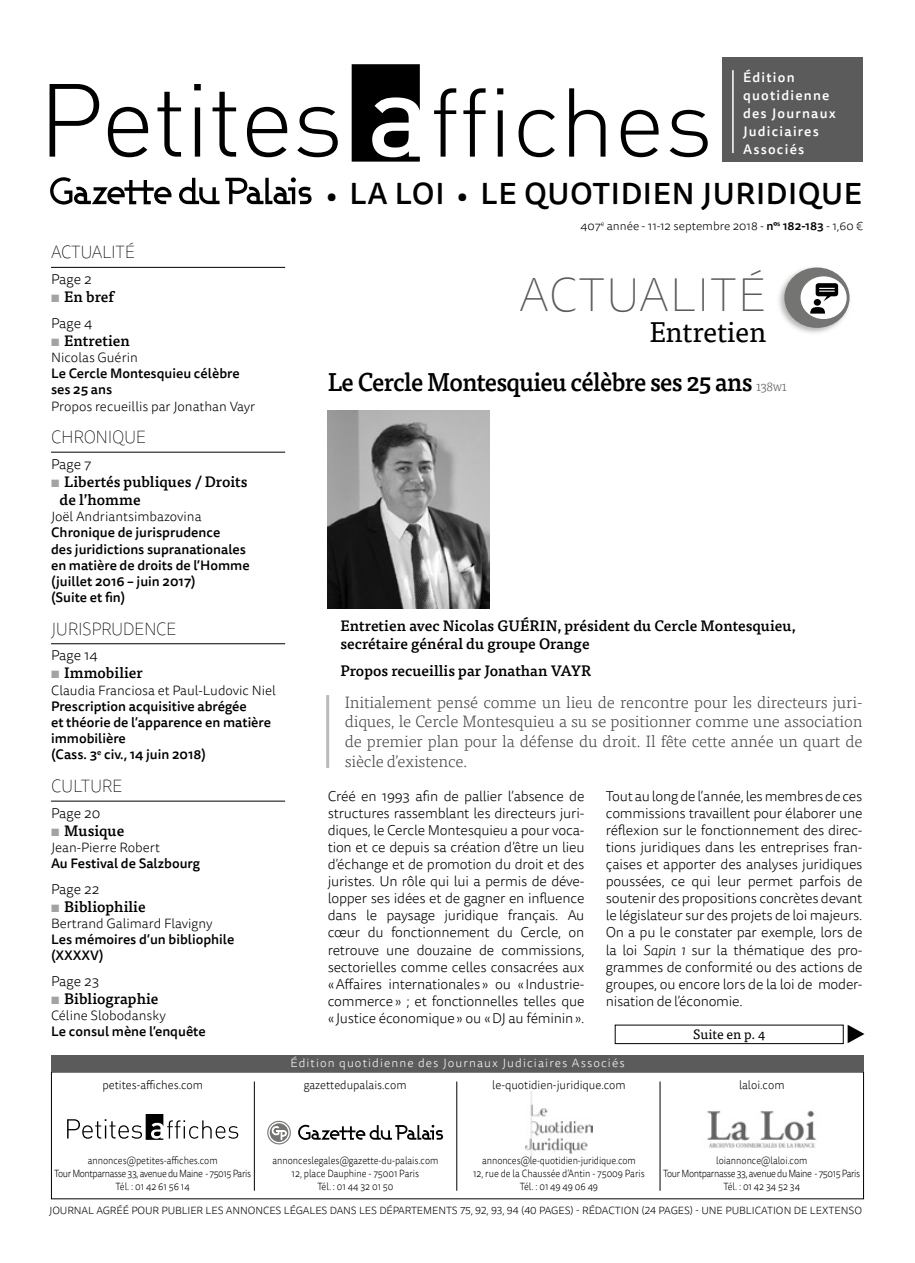
<style>
.page{position:relative;width:915px;height:1263px;background:#fff}
.page>*{position:absolute;margin:0;border:0;box-sizing:border-box;transform-origin:0 0}
.t1{font:100 48px "Tisa Sans OT";letter-spacing:.01em;color:#5b5b5b}
.t2{font:500 30px "Tisa Sans OT";letter-spacing:.02em;color:#000}
.t3{font:28.5px "Tisa OT";letter-spacing:-.01em;color:#000}
.t4{font:500 25.5px "Tisa OT";letter-spacing:-.03em;color:#000;scale:.95 1}
.t5{font:100 18px "Tisa Sans OT";letter-spacing:-.02em;color:#000;scale:.95 1}
.t6{font:300 16.5px/19.5px "Tisa OT";letter-spacing:-.01em;color:#444443;text-align:justify}
.t7{font:500 15px/18px "Tisa OT";color:#000}
.t8{font:300 14.25px/17.1px "Tisa Sans OT";letter-spacing:-.015em;color:#000;text-align:justify}
.t9{font:500 13.5px/16.2px "Tisa Sans OT";color:#000}
.t10{font:300 13.5px "Tisa Sans OT";color:#000}
.t11{font:500 13.5px/18px "Tisa Sans OT";letter-spacing:.09em;color:#fff}
.t12{font:13.5px "Tisa OT";color:#000}
.t13{font:300 12px "Tisa Sans OT";color:#000;scale:.95 1}
.t14{font:300 12px "Tisa Sans OT";letter-spacing:.09em;color:#fff}
.t15{font:300 12px "Tisa Sans OT";color:#000}
.t16{font:300 10.5px/12.6px "Tisa Sans OT";letter-spacing:-.04em;color:#000;text-align:center;scale:.88 1}
.t17{font:300 10.5px/12.6px "Tisa Sans OT";letter-spacing:-.01em;color:#000;text-align:center;scale:.88 1}
.t18{font:300 10.5px "Tisa Sans OT";letter-spacing:-.01em;color:#000}
.s1{font-size:27px}
.s2{font-weight:700;color:#a2a3a3}
.s3{font-weight:500}
.s4{font-weight:300;font-size:13.5px;color:#5b5b5b}
.s5{font-style:italic}
</style>
<div class="page">
<div style="left:721px;top:58px;width:140px;height:104px;background:#5b5b5b"></div>
<hr style="left:732px;top:70px;width:1px;height:83px;background:#fff">
<svg style="left:50px;top:84px;width:49px;height:73px"></svg>
<svg style="left:108px;top:107px;width:40px;height:50px"></svg>
<svg style="left:157px;top:92px;width:24px;height:65px"></svg>
<svg style="left:194px;top:84px;width:7px;height:73px"></svg>
<svg style="left:212px;top:92px;width:24px;height:65px"></svg>
<svg style="left:247px;top:107px;width:40px;height:50px"></svg>
<svg style="left:297px;top:107px;width:40px;height:50px"></svg>
<svg style="left:351px;top:64px;width:68px;height:98px"></svg>
<svg style="left:434px;top:88px;width:22px;height:69px"></svg>
<svg style="left:463px;top:88px;width:22px;height:69px"></svg>
<svg style="left:497px;top:88px;width:6px;height:69px"></svg>
<svg style="left:518px;top:110px;width:36px;height:47px"></svg>
<svg style="left:569px;top:88px;width:36px;height:69px"></svg>
<svg style="left:620px;top:110px;width:38px;height:47px"></svg>
<svg style="left:669px;top:110px;width:38px;height:47px"></svg>
<svg style="left:50px;top:177px;width:121px;height:28px"></svg>
<svg style="left:179px;top:178px;width:40px;height:26px"></svg>
<svg style="left:225px;top:177px;width:86px;height:27px"></svg>
<img style="left:525px;top:1091px;width:67px;height:65px">
<svg style="left:67px;top:1114px;width:171px;height:26px"></svg>
<img style="left:707px;top:1110px;width:110px;height:38px">
<hr style="left:659px;top:1081px;width:1px;height:110px;background:#000">
<hr style="left:456px;top:1081px;width:1px;height:110px;background:#000">
<hr style="left:254px;top:1081px;width:1px;height:110px;background:#000">
<svg style="left:269px;top:1123px;width:19px;height:19px"></svg>
<svg style="left:298px;top:1125px;width:145px;height:15px"></svg>
<svg style="left:271px;top:1126px;width:16px;height:14px"></svg>
<div style="left:267px;top:1121px;width:24px;height:23px;border:1px solid #747473;border-radius:50%"></div>
<div style="left:51px;top:1055px;width:812px;height:16px;background:#5b5b5b"></div>
<div style="left:614px;top:1025px;width:229px;height:19px;border:1px solid #000"></div>
<svg style="left:847px;top:1025px;width:17px;height:18px"></svg>
<hr style="left:51px;top:267px;width:234px;height:1px;background:#000">
<hr style="left:51px;top:452px;width:234px;height:1px;background:#000">
<hr style="left:51px;top:643px;width:234px;height:1px;background:#000">
<hr style="left:51px;top:801px;width:234px;height:1px;background:#000">
<img style="left:779px;top:268px;width:71px;height:65px">
<div style="left:784px;top:267px;width:65px;height:61px;background:#747473;border-radius:50%"></div>
<div style="left:800px;top:276px;width:46px;height:43px;background:#fff;border-radius:50%"></div>
<svg style="left:810px;top:307px;width:14px;height:7px"></svg>
<div style="left:813px;top:299px;width:7px;height:7px;background:#000;border-radius:50%"></div>
<svg style="left:815px;top:283px;width:22px;height:18px"></svg>
<img style="left:327px;top:411px;width:162px;height:198px">
<hr style="left:326px;top:695px;width:3px;height:73px;background:#b9baba">
<p class="t11" style="left:742px;top:69px;width:94px">Édition quotidienne des Journaux<br>Judiciaires<br>Associés</p>
<h2 class="t2" style="left:326px;top:175px;width:537px"><span class="s1">•</span> LA LOI <span class="s1">•</span> LE QUOTIDIEN JURIDIQUE</h2>
<p class="t5" style="left:51px;top:242px;width:63px">ACTUALITÉ</p>
<p class="t8" style="left:51px;top:271px;width:42px">Page 2</p>
<p class="t7" style="left:51px;top:288px;width:64px"><span class="s2">▪</span> En bref</p>
<p class="t8" style="left:51px;top:315px;width:43px">Page 4</p>
<p class="t7" style="left:51px;top:332px;width:80px"><span class="s2">▪</span> Entretien</p>
<p class="t10" style="left:51px;top:349px;width:88px">Nicolas Guérin</p>
<p class="t9" style="left:51px;top:366px;width:190px">Le Cercle Montesquieu célèbre ses 25 ans</p>
<p class="t10" style="left:51px;top:398px;width:206px">Propos recueillis par Jonathan Vayr</p>
<p class="t5" style="left:51px;top:427px;width:101px">CHRONIQU E</p>
<p class="t8" style="left:51px;top:456px;width:42px">Page 7</p>
<p class="t7" style="left:60px;top:473px;width:189px;text-indent:-9px"><span class="s2">▪</span> Libertés publiques / Droits de l’homme</p>
<p class="t10" style="left:51px;top:508px;width:152px">Joël Andriantsimbazovina</p>
<p class="t9" style="left:51px;top:525px;width:200px">Chronique de jurisprudence<br>des juridictions supranationales en matière de droits de l’Homme (juillet 2016 – juin 2017)<br>(Suite et fin)</p>
<p class="t5" style="left:51px;top:618px;width:133px">JU RISPRU DENCE</p>
<p class="t8" style="left:51px;top:648px;width:48px">Page 14</p>
<p class="t7" style="left:51px;top:664px;width:93px"><span class="s2">▪</span> Immobilier</p>
<p class="t10" style="left:51px;top:682px;width:226px">Claudia Franciosa et Paul-Ludovic Niel</p>
<p class="t9" style="left:51px;top:699px;width:221px">Prescription acquisitive abrégée<br>et théorie de l’apparence en matière immobilière<br>(Cass. 3<sup>e</sup> civ., 14 juin 2018)</p>
<p class="t5" style="left:51px;top:775px;width:12px">CULTU</p>
<p class="t5" style="left:102px;top:775px;width:23px">RE</p>
<p class="t8" style="left:51px;top:805px;width:51px">Page 20</p>
<p class="t7" style="left:51px;top:822px;width:75px"><span class="s2">▪</span> Musique</p>
<p class="t10" style="left:51px;top:839px;width:110px">Jean-Pierre Robert</p>
<p class="t9" style="left:51px;top:856px;width:150px">Au Festival de Salzbourg</p>
<p class="t8" style="left:51px;top:881px;width:50px">Page 22</p>
<p class="t7" style="left:51px;top:898px;width:96px"><span class="s2">▪</span> Bibliophilie</p>
<p class="t10" style="left:51px;top:915px;width:163px">Bertrand Galimard Flavigny</p>
<p class="t9" style="left:51px;top:932px;width:185px">Les mémoires d’un bibliophile (XXXXV)</p>
<p class="t8" style="left:51px;top:973px;width:50px">Page 23</p>
<p class="t7" style="left:51px;top:990px;width:109px"><span class="s2">▪</span> Bibliographie</p>
<p class="t10" style="left:51px;top:1008px;width:116px">Céline Slobodansky</p>
<p class="t9" style="left:51px;top:1024px;width:156px">Le consul mène l’enquête</p>
<p class="t13" style="left:102px;top:1077px;width:107px">petites-affiches.com</p>
<p class="t15" style="left:580px;top:219px;width:284px">407<sup>e</sup> année - 11-12 septembre 2018 - <span class="s3">n°</span><sup>s</sup> <span class="s3">182-183</span> - 1,60 €</p>
<h1 class="t1" style="left:519px;top:267px;width:248px">ACTUALITÉ</h1>
<h3 class="t3" style="left:649px;top:315px;width:118px">Entretien</h3>
<h3 class="t4" style="left:327px;top:366px;width:484px">Le Cercle Montesquieu célèbre ses 25 ans <span class="s4">138w1</span></h3>
<p class="t7" style="left:340px;top:617px;width:456px">Entretien avec Nicolas GUÉRIN, président du Cercle Montesquieu, secrétaire général du groupe Orange</p>
<p class="t7" style="left:340px;top:662px;width:252px">Propos recueillis par Jonathan VAYR</p>
<p class="t6" style="left:344px;top:693px;width:519px">Initialement pensé comme un lieu de rencontre pour les directeurs juri&shy;diques, le Cercle Montesquieu a su se positionner comme une association de premier plan pour la défense du droit. Il fête cette année un quart de siècle d’existence.</p>
<p class="t8" style="left:327px;top:788px;width:258px">Créé en 1993 afin de pallier l’absence de structures rassemblant les directeurs juri&shy;diques, le Cercle Montesquieu a pour voca&shy;tion et ce depuis sa création d’être un lieu d’échange et de promotion du droit et des juristes. Un rôle qui lui a permis de déve&shy;lopper ses idées et de gagner en influence dans le paysage juridique français. Au cœur du fonctionnement du Cercle, on retrouve une douzaine de commissions, sectorielles comme celles consacrées aux «Affaires internationales» ou «Industrie&shy;commerce» ; et fonctionnelles telles que «Justice économique» ou «DJ au féminin».</p>
<p class="t8" style="left:605px;top:788px;width:258px">Tout au long de l’année, les membres de ces commissions travaillent pour élaborer une réflexion sur le fonctionnement des direc&shy;tions juridiques dans les entreprises fran&shy;çaises et apporter des analyses juridiques poussées, ce qui leur permet parfois de soutenir des propositions concrètes devant le législateur sur des projets de loi majeurs.<br>On a pu le constater par exemple, lors de la loi <span class="s5">Sapin 1</span> sur la thématique des pro&shy;grammes de conformité ou des actions de groupes, ou encore lors de la loi de moder&shy;nisation de l’économie.</p>
<p class="t14" style="left:290px;top:1055px;width:335px">Édition quotidienne des Journaux Judiciaires Associés</p>
<p class="t12" style="left:693px;top:1026px;width:73px">Suite en p. 4</p>
<p class="t13" style="left:303px;top:1077px;width:110px">gazettedupalais.com</p>
<p class="t13" style="left:492px;top:1077px;width:142px">le-quotidien-juridique.com</p>
<p class="t13" style="left:738px;top:1077px;width:49px">laloi.com</p>
<p class="t16" style="left:54px;top:1155px;width:225px">annonces@petites-affiches.com<br>Tour Montparnasse 33, avenue du Maine - 75015 Paris<br>Tél. : 01 42 61 56 14</p>
<p class="t17" style="left:272px;top:1155px;width:190px">annonceslegales@gazette-du-palais.com<br>12, place Dauphine - 75001 Paris<br>Tél. : 01 44 32 01 50</p>
<p class="t17" style="left:473px;top:1155px;width:197px">annonces@le-quotidien-juridique.com<br>12, rue de la Chaussée d’Antin - 75009 Paris<br>Tél. : 01 49 49 06 49</p>
<p class="t16" style="left:663px;top:1155px;width:225px">loiannonce@laloi.com<br>Tour Montparnasse 33, avenue du Maine - 75015 Paris<br>Tél. : 01 42 34 52 34</p>
<p class="t18" style="left:49px;top:1204px;width:814px">JOURNAL AGRÉÉ POUR PUBLIER LES ANNONCES LÉGALES DANS LES DÉPARTEMENTS 75, 92, 93, 94 (40 PAGES) - RÉDACTION (24 PAGES) - UNE PUBLICATION DE LEXTENSO</p>
</div>
